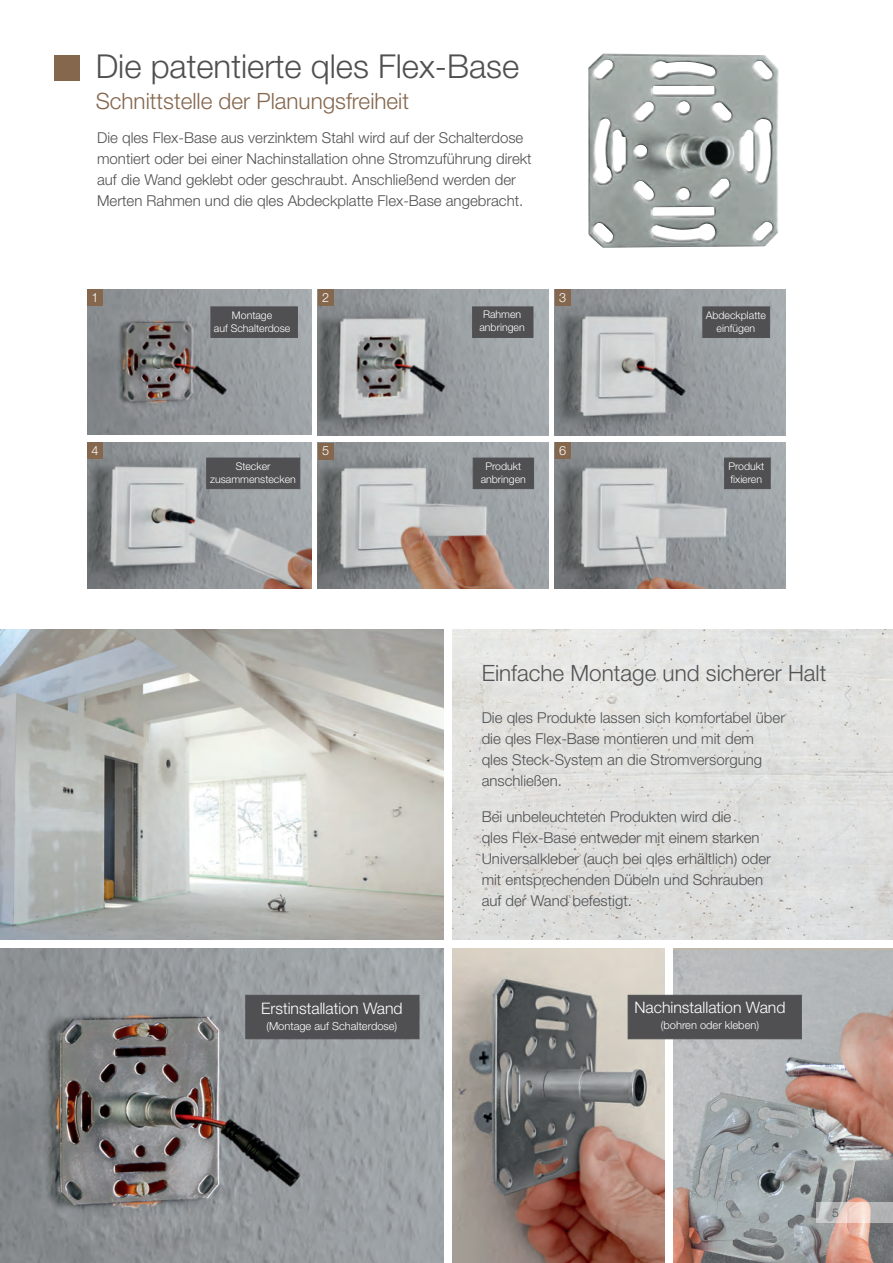
<style>
.page{position:relative;width:893px;height:1263px;background:#fff}
.page>*{position:absolute;margin:0;border:0;box-sizing:border-box;transform-origin:0 0}
.t1{font:300 33px "Helvetica Neue LT Pro";color:#505052}
.t2{font:300 22.5px "Helvetica Neue LT Pro";color:#85674e}
.t3{font:300 22.5px "Helvetica Neue LT Pro";color:#535355}
.t4{font:300 15.9px "Helvetica Neue LT Pro";color:#fff}
.t5{font:300 15px/21px "Helvetica Neue LT Pro";color:#505052}
.t6{font:300 12.75px "Helvetica Neue LT Pro";color:#fff}
.t7{font:300 12px "Helvetica Neue LT Pro";color:#535355}
.t8{font:300 11.1px "Helvetica Neue LT Pro";color:#fff}
.t9{font:300 10.65px/12.8px "Helvetica Neue LT Pro";color:#fff;text-align:center}
</style>
<div class="page">
<img style="left:673px;top:950px;width:220px;height:313px">
<svg style="left:816px;top:1202px;width:77px;height:21px;background:#cec4c0"></svg>
<img style="left:452px;top:949px;width:213px;height:314px">
<img style="left:0;top:949px;width:444px;height:314px">
<img style="left:0;top:629px;width:444px;height:311px">
<img style="left:452px;top:629px;width:441px;height:311px">
<img style="left:588px;top:54px;width:191px;height:194px">
<div style="left:628px;top:995px;width:173px;height:44px;background:#505052"></div>
<div style="left:246px;top:995px;width:173px;height:44px;background:#505052"></div>
<img style="left:87px;top:442px;width:224px;height:146px">
<img style="left:87px;top:289px;width:224px;height:146px">
<img style="left:555px;top:442px;width:230px;height:146px">
<img style="left:318px;top:443px;width:230px;height:145px">
<img style="left:318px;top:290px;width:230px;height:145px">
<img style="left:555px;top:290px;width:230px;height:145px">
<div style="left:211px;top:307px;width:87px;height:31px;background:#505052"></div>
<div style="left:206px;top:458px;width:94px;height:31px;background:#505052"></div>
<div style="left:472px;top:307px;width:61px;height:31px;background:#505052"></div>
<div style="left:473px;top:458px;width:61px;height:31px;background:#505052"></div>
<div style="left:703px;top:307px;width:67px;height:31px;background:#505052"></div>
<div style="left:724px;top:458px;width:46px;height:31px;background:#505052"></div>
<div style="left:87px;top:290px;width:16px;height:16px;background:#85674e"></div>
<div style="left:87px;top:442px;width:16px;height:17px;background:#85674e"></div>
<div style="left:318px;top:290px;width:16px;height:16px;background:#85674e"></div>
<div style="left:318px;top:443px;width:16px;height:16px;background:#85674e"></div>
<div style="left:555px;top:290px;width:16px;height:16px;background:#85674e"></div>
<div style="left:555px;top:442px;width:16px;height:17px;background:#85674e"></div>
<div style="left:54px;top:55px;width:26px;height:26px;background:#85674e"></div>
<h1 class="t1" style="left:96px;top:46px;width:425px">Die patentierte qles Flex-Base</h1>
<h2 class="t2" style="left:96px;top:88px;width:315px">Schnittstelle der Planungsfreiheit</h2>
<p class="t5" style="left:97px;top:127px;width:436px">Die qles Flex-Base aus verzinktem Stahl wird auf der Schalterdose montiert oder bei einer Nachinstallation ohne Stromzuführung direkt auf die Wand geklebt oder geschraubt. Anschließend werden der Merten Rahmen und die qles Abdeckplatte Flex-Base angebracht.</p>
<p class="t6" style="left:92px;top:289px;width:9px">1</p>
<p class="t6" style="left:322px;top:289px;width:9px">2</p>
<p class="t6" style="left:559px;top:289px;width:9px">3</p>
<p class="t9" style="left:214px;top:309px;width:78px">Montage<br>auf Schalterdose</p>
<p class="t9" style="left:479px;top:308px;width:47px">Rahmen anbringen</p>
<p class="t9" style="left:706px;top:309px;width:62px">Abdeckplatte einfügen</p>
<p class="t6" style="left:92px;top:442px;width:9px">4</p>
<p class="t6" style="left:322px;top:443px;width:9px">5</p>
<p class="t6" style="left:559px;top:442px;width:9px">6</p>
<p class="t9" style="left:210px;top:460px;width:87px">Stecker zusammenstecken</p>
<p class="t9" style="left:481px;top:460px;width:47px">Produkt anbringen</p>
<p class="t9" style="left:728px;top:460px;width:37px;text-align:left">Produkt fixieren</p>
<p class="t4" style="left:261px;top:998px;width:143px">Erstinstallation Wand</p>
<p class="t8" style="left:266px;top:1019px;width:132px">(Montage auf Schalterdose)</p>
<h2 class="t3" style="left:482px;top:659px;width:346px">Einfache Montage und sicherer Halt</h2>
<p class="t5" style="left:482px;top:706px;width:305px">Die qles Produkte lassen sich komfortabel über die qles Flex-Base montieren und mit dem<br>qles Steck-System an die Stromversorgung anschließen.</p>
<p class="t5" style="left:482px;top:805px;width:291px">Bei unbeleuchteten Produkten wird die<br>qles Flex-Base entweder mit einem starken Universalkleber (auch bei qles erhältlich) oder mit entsprechenden Dübeln und Schrauben auf der Wand befestigt.</p>
<p class="t4" style="left:634px;top:997px;width:153px">Nachinstallation Wand</p>
<p class="t8" style="left:661px;top:1018px;width:100px">(bohren oder kleben)</p>
<p class="t7" style="left:832px;top:1205px;width:8px">5</p>
</div>
